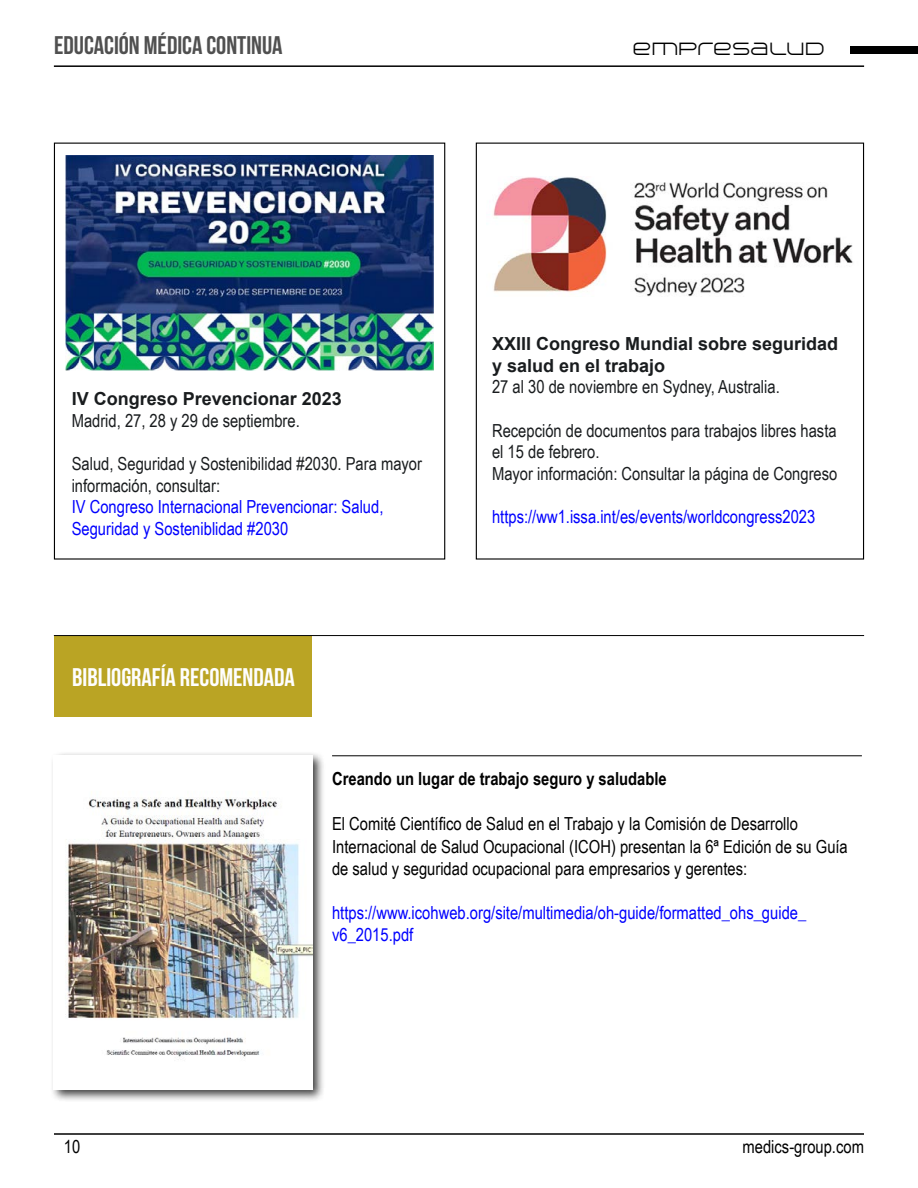
<style>
.page{position:relative;width:918px;height:1188px;background:#fff}
.page>*{position:absolute;margin:0;border:0;box-sizing:border-box;transform-origin:0 0}
.t1{font:25.5px "Bebas Neue";color:#fefefe}
.t2{font:25.5px "Bebas Neue";color:#505050}
.t3{font:18px/21.6px "Arial Narrow";color:#191c1e}
.t4{font:18px/21.6px "Arial Narrow";color:#00f}
.t5{font:18px/22.5px "Arial Narrow";color:#000}
.t6{font:700 18px/21.6px "Arial";color:#191c1e}
.t7{font:700 18px "Arial Narrow";color:#000}
.t8{font:300 18px "Arkitech";letter-spacing:-.04em;color:#000}
</style>
<div class="page">
<div style="left:850px;top:47px;width:68px;height:7px;background:#000"></div>
<hr style="left:54px;top:1133px;width:810px;height:2px;background:#000">
<div style="left:476px;top:143px;width:388px;height:417px;background:#fff;border:1px solid #000"></div>
<div style="left:54px;top:143px;width:391px;height:417px;background:#fff;border:1px solid #000"></div>
<div style="left:55px;top:636px;width:257px;height:81px;background:#baa424"></div>
<hr style="left:54px;top:65px;width:810px;height:2px;background:#000">
<hr style="left:54px;top:635px;width:810px;height:1px;background:#000">
<hr style="left:332px;top:755px;width:530px;height:1px;background:#000">
<img style="left:493px;top:177px;width:360px;height:119px">
<img style="left:66px;top:156px;width:367px;height:214px">
<div style="left:50px;top:751px;width:276px;height:352px;background:#000;opacity:.75"></div>
<img style="left:54px;top:755px;width:259px;height:335px">
<h1 class="t2" style="left:54px;top:31px;width:230px">EDUCACIÓN MÉDICA CONTINUA</h1>
<p class="t8" style="left:631px;top:37px;width:194px">EMPRESALUD</p>
<p class="t6" style="left:72px;top:388px;width:272px">IV Congreso Prevencionar 2023</p>
<p class="t3" style="left:72px;top:409px;width:230px">Madrid, 27, 28 y 29 de septiembre.</p>
<p class="t3" style="left:72px;top:452px;width:352px">Salud, Seguridad y Sostenibilidad #2030. Para mayor información, consultar:</p>
<p class="t4" style="left:72px;top:495px;width:313px">IV Congreso Internacional Prevencionar: Salud,<br>Seguridad y Sosteniblidad #2030</p>
<h1 class="t1" style="left:72px;top:663px;width:224px">BIBLIOGRAFÍA RECOMENDADA</h1>
<p class="t6" style="left:492px;top:333px;width:348px">XXIII Congreso Mundial sobre seguridad y salud en el trabajo</p>
<p class="t3" style="left:492px;top:376px;width:289px">27 al 30 de noviembre en Sydney, Australia.</p>
<p class="t3" style="left:492px;top:419px;width:347px">Recepción de documentos para trabajos libres hasta el 15 de febrero.<br>Mayor información: Consultar la página de Congreso</p>
<p class="t4" style="left:492px;top:505px;width:325px">https://ww1.issa.int/es/events/worldcongress2023</p>
<p class="t7" style="left:332px;top:765px;width:336px">Creando un lugar de trabajo seguro y saludable</p>
<p class="t5" style="left:332px;top:812px;width:517px">El Comité Científico de Salud en el Trabajo y la Comisión de Desarrollo<br>Internacional de Salud Ocupacional (ICOH) presentan la 6ª Edición de su Guía de salud y seguridad ocupacional para empresarios y gerentes:</p>
<p class="t4" style="left:332px;top:901px;width:476px">https://www.icohweb.org/site/multimedia/oh-guide/formatted_ohs_guide_ v6_2015.pdf</p>
<p class="t5" style="left:64px;top:1135px;width:18px">10</p>
<p class="t5" style="left:743px;top:1135px;width:123px">medics-group.com</p>
</div>
